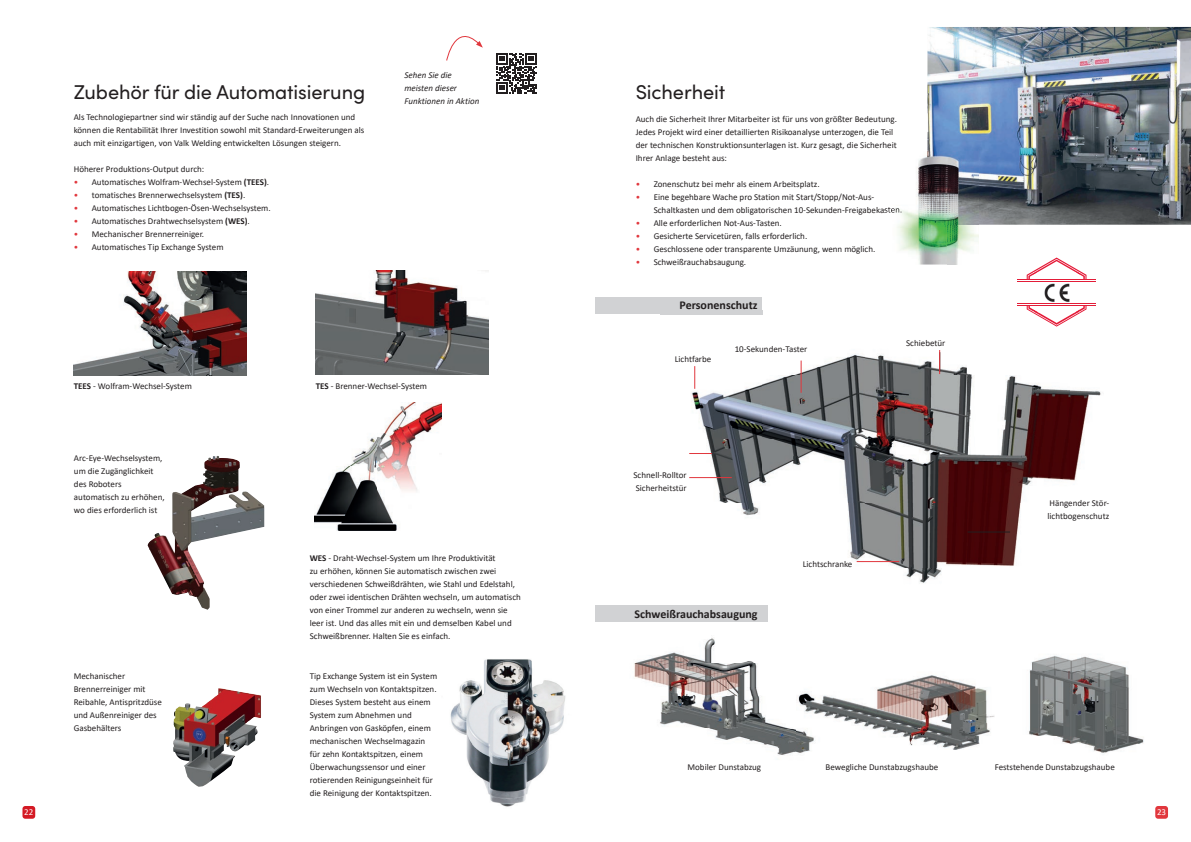
<style>
.page{position:relative;width:1191px;height:842px;background:#fff}
.page>*{position:absolute;margin:0;border:0;box-sizing:border-box;transform-origin:0 0}
.t1{font:20px "Sofia Pro";letter-spacing:-.005em;color:#231f20}
.t2{font:700 12px "Calibri";color:#231f20}
.t3{font:9px/13px "Calibri";color:#231f20}
.t4{font:italic 9px/13px "Calibri";color:#231f20}
.t5{font:9px "Calibri";color:#fff}
.s1{color:#e1373d}
.s2{font-weight:700}
</style>
<div class="page">
<div style="left:22px;top:806px;width:13px;height:13px;background:#d41a24;border-radius:3px"></div>
<div style="left:1155px;top:806px;width:13px;height:13px;background:#e1373d;border-radius:3px"></div>
<img style="left:450px;top:659px;width:116px;height:148px">
<img style="left:314px;top:402px;width:127px;height:128px">
<img style="left:173px;top:688px;width:88px;height:99px">
<img style="left:74px;top:271px;width:173px;height:104px">
<img style="left:316px;top:271px;width:172px;height:104px">
<img style="left:147px;top:456px;width:117px;height:154px">
<svg style="left:446px;top:36px;width:37px;height:25px"></svg>
<svg style="left:496px;top:53px;width:40px;height:40px"></svg>
<div style="left:595px;top:297px;width:167px;height:17px;background:#d1d2d4"></div>
<div style="left:595px;top:605px;width:173px;height:17px;background:#d1d2d4"></div>
<img style="left:1029px;top:655px;width:115px;height:99px">
<img style="left:797px;top:675px;width:198px;height:74px">
<img style="left:634px;top:638px;width:122px;height:26px">
<img style="left:634px;top:664px;width:159px;height:65px">
<img style="left:711px;top:729px;width:121px;height:26px">
<img style="left:660px;top:311px;width:441px;height:272px">
<img style="left:660px;top:311px;width:102px;height:3px">
<svg style="left:689px;top:453px;width:23px;height:1px"></svg>
<hr style="left:689px;top:477px;width:43px;height:1px;background:#e1373d">
<hr style="left:856px;top:561px;width:43px;height:1px;background:#e1373d">
<hr style="left:967px;top:532px;width:43px;height:1px;background:#231f20">
<img style="left:927px;top:27px;width:264px;height:198px">
<img style="left:897px;top:157px;width:50px;height:108px">
<img style="left:947px;top:225px;width:31px;height:40px">
<img style="left:885px;top:206px;width:16px;height:8px">
<img style="left:927px;top:151px;width:51px;height:74px">
<svg style="left:1026px;top:258px;width:60px;height:69px"></svg>
<div style="left:1017px;top:279px;width:79px;height:26px;background:#fff"></div>
<img style="left:1033px;top:275px;width:47px;height:34px">
<img style="left:1033px;top:272px;width:47px;height:3px">
<img style="left:1033px;top:309px;width:47px;height:3px">
<hr style="left:1017px;top:305px;width:79px;height:1px;background:#e31c38">
<hr style="left:1017px;top:279px;width:79px;height:1px;background:#e31c38">
<hr style="left:1017px;top:281px;width:79px;height:1px;background:#e31c38">
<hr style="left:1017px;top:303px;width:79px;height:1px;background:#e31c38">
<svg style="left:694px;top:366px;width:1px;height:23px"></svg>
<hr style="left:800px;top:361px;width:1px;height:32px;background:#e1373d">
<svg style="left:939px;top:350px;width:1px;height:24px"></svg>
<h1 class="t1" style="left:74px;top:78px;width:293px">Zubehör für die Automatisierung</h1>
<p class="t3" style="left:74px;top:111px;width:292px">Als Technologiepartner sind wir ständig auf der Suche nach Innovationen und können die Rentabilität Ihrer Investition sowohl mit Standard-Erweiterungen als auch mit einzigartigen, von Valk Welding entwickelten Lösungen steigern.</p>
<p class="t3" style="left:74px;top:163px;width:132px">Höherer Produktions-Output durch:</p>
<p class="t3" style="left:74px;top:176px;width:197px"><span class="s1">•</span> Automatisches Wolfram-Wechsel-System <span class="s2">(TEES)</span>.</p>
<p class="t3" style="left:74px;top:189px;width:173px"><span class="s1">•</span> tomatisches Brennerwechselsystem <span class="s2">(TES)</span>.</p>
<p class="t3" style="left:74px;top:202px;width:198px"><span class="s1">•</span> Automatisches Lichtbogen-Ösen-Wechselsystem.</p>
<p class="t3" style="left:74px;top:215px;width:178px"><span class="s1">•</span> Automatisches Drahtwechselsystem <span class="s2">(WES)</span>.</p>
<p class="t3" style="left:74px;top:228px;width:132px"><span class="s1">•</span> Mechanischer Brennerreiniger.</p>
<p class="t3" style="left:74px;top:241px;width:151px"><span class="s1">•</span> Automatisches Tip Exchange System</p>
<p class="t4" style="left:404px;top:68px;width:76px">Sehen Sie die meisten dieser<br>Funktionen in Aktion</p>
<p class="t3" style="left:74px;top:379px;width:120px"><span class="s2">TEES</span> - Wolfram-Wechsel-System</p>
<p class="t3" style="left:316px;top:379px;width:113px"><span class="s2">TES</span> - Brenner-Wechsel-System</p>
<p class="t3" style="left:74px;top:451px;width:92px">Arc-Eye-Wechselsystem, um die Zugänglichkeit des Roboters automatisch zu erhöhen, wo dies erforderlich ist</p>
<p class="t3" style="left:74px;top:669px;width:90px">Mechanischer<br>Brennerreiniger mit<br>Reibahle, Antispritzdüse und Außenreiniger des<br>Gasbehälters</p>
<p class="t3" style="left:310px;top:551px;width:213px"><span class="s2">WES</span> - Draht-Wechsel-System um Ihre Produktivität<br>zu erhöhen, können Sie automatisch zwischen zwei verschiedenen Schweißdrähten, wie Stahl und Edelstahl, oder zwei identischen Drähten wechseln, um automatisch von einer Trommel zur anderen zu wechseln, wenn sie leer ist. Und das alles mit ein und demselben Kabel und Schweißbrenner. Halten Sie es einfach.</p>
<p class="t3" style="left:310px;top:669px;width:129px">Tip Exchange System ist ein System zum Wechseln von Kontaktspitzen.<br>Dieses System besteht aus einem<br>System zum Abnehmen und<br>Anbringen von Gasköpfen, einem mechanischen Wechselmagazin für zehn Kontaktspitzen, einem<br>Überwachungssensor und einer rotierenden Reinigungseinheit für die Reinigung der Kontaktspitzen.</p>
<h1 class="t1" style="left:635px;top:78px;width:91px">Sicherheit</h1>
<p class="t3" style="left:635px;top:112px;width:263px">Auch die Sicherheit Ihrer Mitarbeiter ist für uns von größter Bedeutung.<br>Jedes Projekt wird einer detaillierten Risikoanalyse unterzogen, die Teil der technischen Konstruktionsunterlagen ist. Kurz gesagt, die Sicherheit Ihrer Anlage besteht aus:</p>
<p class="t3" style="left:635px;top:177px;width:185px"><span class="s1">•</span> Zonenschutz bei mehr als einem Arbeitsplatz.</p>
<p class="t3" style="left:653px;top:190px;width:250px;text-indent:-18px"><span class="s1">•</span> Eine begehbare Wache pro Station mit Start/Stopp/Not-Aus-<br>Schaltkasten und dem obligatorischen 10-Sekunden-Freigabekasten.</p>
<p class="t3" style="left:635px;top:216px;width:148px"><span class="s1">•</span> Alle erforderlichen Not-Aus-Tasten.</p>
<p class="t3" style="left:635px;top:229px;width:173px"><span class="s1">•</span> Gesicherte Servicetüren, falls erforderlich.</p>
<p class="t3" style="left:635px;top:242px;width:241px"><span class="s1">•</span> Geschlossene oder transparente Umzäunung, wenn möglich.</p>
<p class="t3" style="left:635px;top:255px;width:112px"><span class="s1">•</span> Schweißrauchabsaugung.</p>
<h2 class="t2" style="left:679px;top:296px;width:80px">Personenschutz</h2>
<p class="t3" style="left:675px;top:352px;width:38px">Lichtfarbe</p>
<p class="t3" style="left:734px;top:343px;width:74px">10-Sekunden-Taster</p>
<p class="t3" style="left:633px;top:468px;width:55px">Schnell-Rolltor<br>Sicherheitstür</p>
<p class="t3" style="left:802px;top:557px;width:51px">Lichtschranke</p>
<h2 class="t2" style="left:634px;top:605px;width:125px">Schweißrauchabsaugung</h2>
<p class="t3" style="left:906px;top:336px;width:41px">Schiebetür</p>
<p class="t3" style="left:1047px;top:496px;width:63px">Hängender Stör&shy;lichtbogenschutz</p>
<p class="t3" style="left:687px;top:761px;width:75px">Mobiler Dunstabzug</p>
<p class="t3" style="left:825px;top:761px;width:114px">Bewegliche Dunstabzugshaube</p>
<p class="t3" style="left:994px;top:761px;width:122px">Feststehende Dunstabzugshaube</p>
<p class="t5" style="left:24px;top:806px;width:11px">22</p>
<p class="t5" style="left:1157px;top:806px;width:11px">23</p>
</div>
